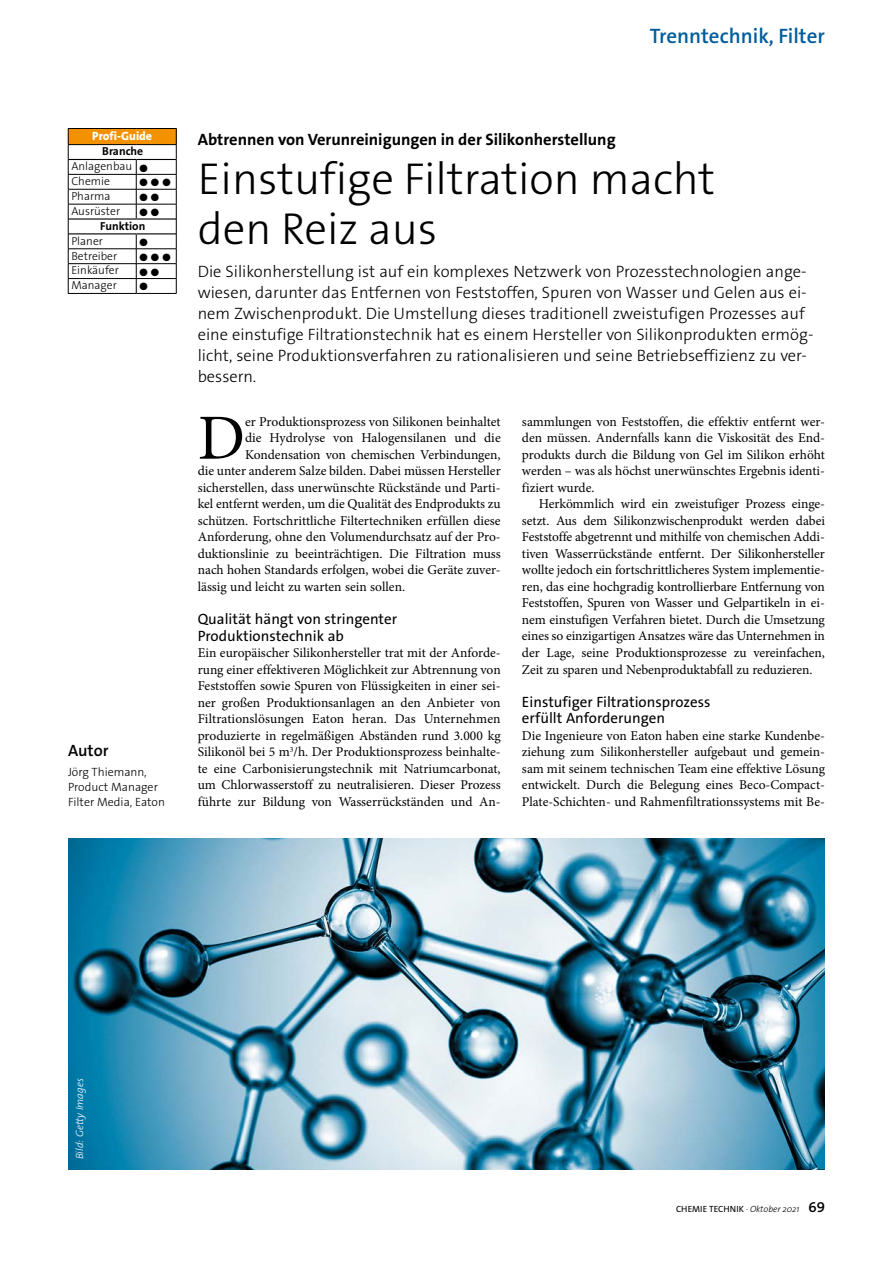
<style>
.page{position:relative;width:893px;height:1263px;background:#fff}
.page>*{position:absolute;margin:0;border:0;box-sizing:border-box;transform-origin:0 0}
.t1{font:64.35px "Minion Pro";color:#000}
.t2{font:300 45px/49.5px "The Sans Os F";color:#000}
.t3{font:600 21px "The Sans Os F";color:#005d9c}
.t4{font:300 16.5px/21px "The Sans Os F";color:#000}
.t5{font:700 16.5px "The Sans Os F";color:#000}
.t6{font:600 16.5px "The Sans Os F";color:#000}
.t7{font:15px/16.5px "The Sans Os F";color:#000}
.t8{font:13.5px/16.5px "Minion Pro";color:#000;text-align:justify}
.t9{font:300 12px/15px "The Sans Os F";color:#000}
.t10{font:800 12px "The Sans Os F";color:#fff}
.t11{font:300 11.7px/14.9px "The Sans Os F";color:#000}
.t12{font:700 11.7px "The Sans Os F";color:#000}
.t13{font:italic 300 10.5px "The Sans Os F";color:#fff}
.t14{font:10.5px "Zapf Dingbats Std";color:#000}
.t15{font:9px "The Sans Os F";color:#000}
.s1{font-weight:700}
.s2{font-weight:300;font-style:italic}
.s3{font-weight:600;font-size:15px}
</style>
<div class="page">
<img style="left:68px;top:839px;width:757px;height:330px">
<hr style="left:68px;top:128px;width:68px;height:1px;background:#000">
<hr style="left:136px;top:128px;width:40px;height:1px;background:#000">
<hr style="left:68px;top:293px;width:68px;height:1px;background:#000">
<hr style="left:136px;top:293px;width:40px;height:1px;background:#000">
<svg style="left:68px;top:129px;width:109px;height:164px"></svg>
<h3 class="t3" style="left:650px;top:22px;width:177px">Trenntechnik, Filter</h3>
<p class="t10" style="left:92px;top:128px;width:61px">Profi-Guide</p>
<p class="t11" style="left:71px;top:144px;width:78px;text-indent:31px"><span class="s1">Branche<br></span>Anlagenbau ●<br>Chemie</p>
<p class="t14" style="left:139px;top:178px;width:33px">● ● ●</p>
<p class="t11" style="left:71px;top:189px;width:41px">Pharma</p>
<p class="t11" style="left:71px;top:204px;width:50px">Ausrüster</p>
<p class="t12" style="left:100px;top:218px;width:47px">Funktion</p>
<p class="t11" style="left:71px;top:233px;width:33px">Planer</p>
<p class="t14" style="left:139px;top:237px;width:10px">●</p>
<p class="t11" style="left:71px;top:248px;width:47px">Betreiber</p>
<p class="t14" style="left:139px;top:252px;width:33px">● ● ●</p>
<p class="t11" style="left:71px;top:263px;width:49px">Einkäufer</p>
<p class="t11" style="left:71px;top:278px;width:47px">Manager</p>
<p class="t14" style="left:139px;top:282px;width:10px">●</p>
<p class="t6" style="left:68px;top:740px;width:42px">Autor</p>
<p class="t9" style="left:68px;top:764px;width:99px">Jörg Thiemann,<br>Product Manager<br>Filter Media, Eaton</p>
<p class="t5" style="left:198px;top:128px;width:419px">Abtrennen von Verunreinigungen in der Silikonherstellung</p>
<h2 class="t2" style="left:198px;top:154px;width:519px">Einstufige Filtration macht den Reiz aus</h2>
<p class="t4" style="left:198px;top:261px;width:617px">Die Silikonherstellung ist auf ein komplexes Netzwerk von Prozesstechnologien ange&shy;wiesen, darunter das Entfernen von Feststoffen, Spuren von Wasser und Gelen aus ei&shy;nem Zwischenprodukt. Die Umstellung dieses traditionell zweistufigen Prozesses auf eine einstufige Filtrationstechnik hat es einem Hersteller von Silikonprodukten ermög&shy;licht, seine Produktionsverfahren zu rationalisieren und seine Betriebseffizienz zu ver&shy;bessern.</p>
<h1 class="t1" style="left:198px;top:395px;width:49px">D</h1>
<p class="t8" style="left:245px;top:413px;width:257px">er Produktionsprozess von Silikonen beinhaltet</p>
<p class="t8" style="left:522px;top:413px;width:304px">sammlungen von Feststoffen, die effektiv entfernt wer&shy;den müssen. Andernfalls kann die Viskosität des End&shy;produkts durch die Bildung von Gel im Silikon erhöht werden – was als höchst unerwünschtes Ergebnis identi&shy;fiziert wurde.</p>
<p class="t8" style="left:522px;top:496px;width:304px;text-indent:17px">Herkömmlich wird ein zweistufiger Prozess einge&shy;setzt. Aus dem Silikonzwischenprodukt werden dabei Feststoffe abgetrennt und mithilfe von chemischen Addi&shy;tiven Wasserrückstände entfernt. Der Silikonhersteller wollte jedoch ein fortschrittlicheres System implementie&shy;ren, das eine hochgradig kontrollierbare Entfernung von Feststoffen, Spuren von Wasser und Gelpartikeln in ei&shy;nem einstufigen Verfahren bietet. Durch die Umsetzung eines so einzigartigen Ansatzes wäre das Unternehmen in der Lage, seine Produktionsprozesse zu vereinfachen, Zeit zu sparen und Nebenproduktabfall zu reduzieren.</p>
<p class="t7" style="left:522px;top:693px;width:190px">Einstufiger Filtrationsprozess erfüllt Anforderungen</p>
<p class="t8" style="left:522px;top:727px;width:304px">Die Ingenieure von Eaton haben eine starke Kundenbe&shy;ziehung zum Silikonhersteller aufgebaut und gemein&shy;sam mit seinem technischen Team eine effektive Lösung entwickelt. Durch die Belegung eines Beco-Compact-Plate-Schichten- und Rahmenfiltrationssystems mit Be-</p>
<p class="t8" style="left:245px;top:430px;width:257px">die Hydrolyse von Halogensilanen und die</p>
<p class="t8" style="left:245px;top:446px;width:257px">Kondensation von chemischen Verbindungen,</p>
<p class="t8" style="left:198px;top:463px;width:304px">die unter anderem Salze bilden. Dabei müssen Hersteller</p>
<p class="t8" style="left:198px;top:479px;width:304px">sicherstellen, dass unerwünschte Rückstände und Parti-</p>
<p class="t8" style="left:198px;top:496px;width:304px">kel entfernt werden, um die Qualität des Endprodukts zu</p>
<p class="t8" style="left:198px;top:512px;width:304px">schützen. Fortschrittliche Filtertechniken erfüllen diese</p>
<p class="t8" style="left:198px;top:529px;width:304px">Anforderung, ohne den Volumendurchsatz auf der Pro-</p>
<p class="t8" style="left:198px;top:545px;width:304px">duktionslinie zu beeinträchtigen. Die Filtration muss</p>
<p class="t8" style="left:198px;top:562px;width:304px">nach hohen Standards erfolgen, wobei die Geräte zuver-</p>
<p class="t8" style="left:198px;top:578px;width:209px">lässig und leicht zu warten sein sollen.</p>
<p class="t7" style="left:198px;top:611px;width:201px">Qualität hängt von stringenter<br>Produktionstechnik ab</p>
<p class="t8" style="left:198px;top:645px;width:304px">Ein europäischer Silikonhersteller trat mit der Anforde&shy;rung einer effektiveren Möglichkeit zur Abtrennung von Feststoffen sowie Spuren von Flüssigkeiten in einer sei&shy;ner großen Produktionsanlagen an den Anbieter von Filtrationslösungen Eaton heran. Das Unternehmen produzierte in regelmäßigen Abständen rund 3.000 kg Silikonöl bei 5 m<sup>3</sup>/h. Der Produktionsprozess beinhalte&shy;te eine Carbonisierungstechnik mit Natriumcarbonat, um Chlorwasserstoff zu neutralisieren. Dieser Prozess führte zur Bildung von Wasserrückständen und An-</p>
<p class="t13" style="left:73px;top:1159px;width:82px;rotate:-90deg">Bild: Getty Images</p>
<p class="t15" style="left:676px;top:1203px;width:150px">CHEMIE TECHNIK <span class="s2">· Oktober 2021</span> <span class="s3">69</span></p>
</div>
